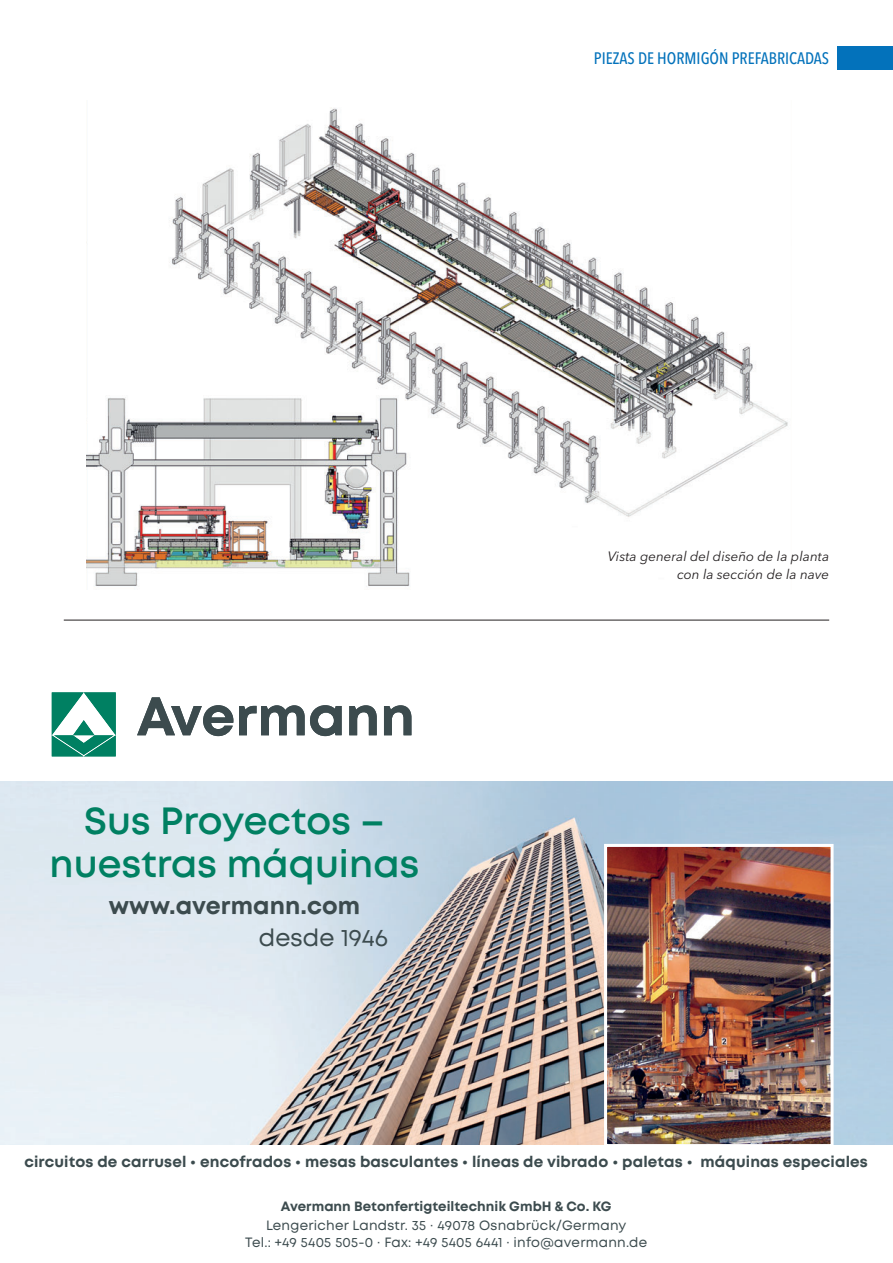
<style>
.page{position:relative;width:893px;height:1263px;background:#fff}
.page>*{position:absolute;margin:0;border:0;box-sizing:border-box;transform-origin:0 0}
.t1{font:600 37.95px/42.6px "Mont";color:#008062;text-align:center}
.t2{font:700 24px "Mont";color:#3c4b4e}
.t3{font:24px "Mont";color:#3c4b4e}
.t4{font:500 16.5px "Avenir Next Condensed";color:#0372bb}
.t5{font:700 15.3px "Mont";letter-spacing:.005em;color:#3c4b4e}
.t6{font:13.5px/17.2px "Mont";letter-spacing:.015em;color:#3c4b4e;text-align:center}
.t7{font:italic 13.5px/18px "Avenir Next";color:#231f20;text-align:right}
.t8{font:700 13.5px "Mont";color:#3c4b4e}
</style>
<div class="page">
<img style="left:0;top:782px;width:893px;height:362px">
<img style="left:608px;top:848px;width:222px;height:295px">
<div style="left:604px;top:844px;width:230px;height:303px;border:3px solid #fff"></div>
<svg style="left:52px;top:692px;width:64px;height:64px"></svg>
<svg style="left:137px;top:697px;width:274px;height:39px"></svg>
<div style="left:838px;top:47px;width:55px;height:23px;background:#0372bb"></div>
<hr style="left:64px;top:620px;width:765px;height:1px;background:#231f20">
<img style="left:87px;top:108px;width:701px;height:478px">
<p class="t4" style="left:594px;top:51px;width:237px">PIEZAS DE HORMIGÓN PREFABRICADAS</p>
<h1 class="t1" style="left:50px;top:802px;width:371px">Sus Proyectos – nuestras máquinas</h1>
<h2 class="t2" style="left:109px;top:896px;width:253px">www.avermann.com</h2>
<h2 class="t3" style="left:259px;top:928px;width:131px">desde 1946</h2>
<p class="t7" style="left:608px;top:548px;width:223px">Vista general del diseño de la planta con la sección de la nave</p>
<p class="t5" style="left:24px;top:1156px;width:845px">circuitos de carrusel • encofrados • mesas basculantes • líneas de vibrado • paletas • máquinas especiales</p>
<p class="t8" style="left:281px;top:1201px;width:332px">Avermann Betonfertigteiltechnik GmbH &amp; Co. KG</p>
<p class="t6" style="left:245px;top:1218px;width:404px">Lengericher Landstr. 35 · 49078 Osnabrück/Germany<br>Tel.: +49 5405 505-0 · Fax: +49 5405 6441 · info@avermann.de</p>
</div>
